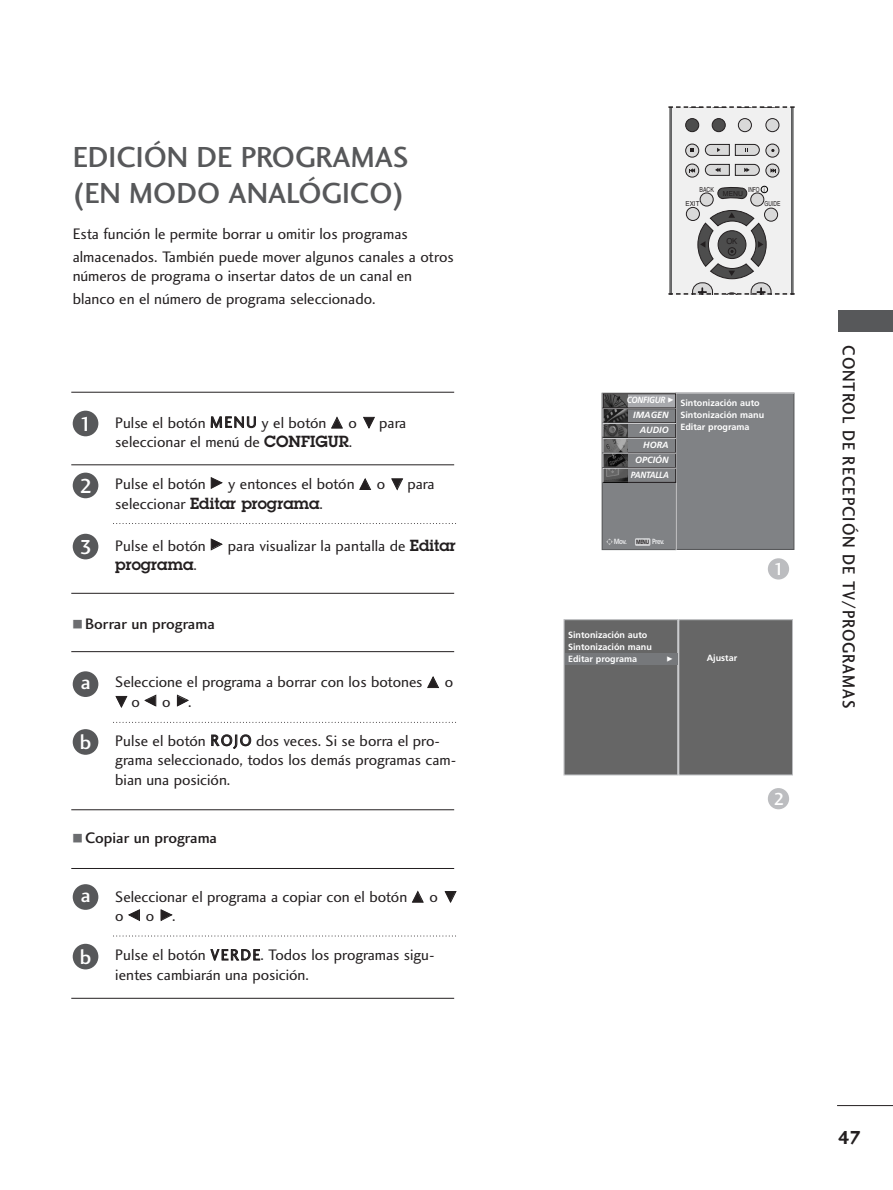
<style>
.page{position:relative;width:893px;height:1190px;background:#fff}
.page>*{position:absolute;margin:0;border:0;box-sizing:border-box;transform-origin:0 0}
.t1{font:30px/36px "Charlotte Sans Medium Plain";color:#57585a}
.t2{font:21px "Charlotte Sans Medium Plain";color:#fff}
.t3{font:19.5px "Charlotte Sans Bold Plain";color:#231f20}
.t4{font:18px "Charlotte Sans Medium Plain";letter-spacing:.06em;color:#231f20;scale:.9 1}
.t5{font:18px "Charlotte Sans Medium Plain";color:#fff}
.t6{font:15.75px/19.5px "Charlotte Sans Book Plain";color:#231f20}
.t7{font:600 15.75px "Lubalin Graph";color:#231f20}
.t8{font:15.75px "Charlotte Sans Medium Plain";color:#231f20}
.t9{font:12px "FZDING33";color:#231f20}
.t10{font:700 9px/12px "Frutiger";color:#fff}
.t11{font:italic 700 9px/14.9px "Frutiger";color:#fff;text-align:right}
.t12{font:italic 700 9px "Frutiger";letter-spacing:-.03em;color:#fff;scale:.9 1}
.t13{font:8.25px "Helvetica";color:#231f20;scale:.94 1}
.t14{font:700 7.5px "Frutiger";letter-spacing:-.085em;color:#e6e7e9;scale:.85 1}
.t15{font:6.9px "Helvetica";color:#231f20;scale:.73 1}
.t16{font:6.9px "Helvetica";color:#231f20;scale:.71 1}
.t17{font:6.9px "Helvetica";color:#231f20;scale:.92 1}
.t18{font:6.9px "Helvetica";color:#231f20;scale:.77 1}
.t19{font:6.9px "Helvetica";color:#231f20}
.t20{font:6px "FZDING33";color:#fff}
.s1{font-family:"FZDING33";font-size:12px}
.s2{font-family:"Lubalin Graph";font-weight:600}
.s3{font-family:"Charlotte Sans Book Plain";font-weight:400}
.s4{font-family:"FZDING33";font-size:9.75px;color:#6c6d70}
.s5{font-family:"Charlotte Sans Book Plain";font-size:15.75px}
.s6{font-family:"FZDING33";font-weight:400;font-style:normal;font-size:6px}
.s7{font-family:"Manual One";font-weight:400;font-style:normal;font-size:7.5px;color:#808285}
.s8{font-size:6px;color:#231f20}
</style>
<div class="page">
<hr style="left:837px;top:1105px;width:55px;height:1px;background:#231f20">
<div style="left:767px;top:558px;width:22px;height:21px;background:#bcbdc0;border-radius:50%"></div>
<div style="left:767px;top:788px;width:22px;height:21px;background:#bcbdc0;border-radius:50%"></div>
<div style="left:563px;top:619px;width:115px;height:156px;background:#666;border:1px solid #bcbdc0"></div>
<div style="left:678px;top:619px;width:114px;height:156px;background:#666;border:1px solid #bcbdc0"></div>
<div style="left:565px;top:653px;width:112px;height:11px;background:#76787b"></div>
<hr style="left:71px;top:392px;width:383px;height:1px;background:#231f20">
<hr style="left:71px;top:464px;width:383px;height:1px;background:#231f20">
<hr style="left:71px;top:593px;width:383px;height:1px;background:#231f20">
<hr style="left:71px;top:651px;width:383px;height:1px;background:#231f20">
<hr style="left:71px;top:809px;width:383px;height:1px;background:#231f20">
<hr style="left:71px;top:868px;width:383px;height:1px;background:#231f20">
<hr style="left:71px;top:998px;width:383px;height:1px;background:#231f20">
<svg style="left:113px;top:523px;width:343px;height:1px"></svg>
<svg style="left:113px;top:722px;width:343px;height:1px"></svg>
<svg style="left:113px;top:935px;width:343px;height:1px"></svg>
<div style="left:73px;top:411px;width:25px;height:25px;background:#57585a;border-radius:50%"></div>
<div style="left:73px;top:472px;width:25px;height:26px;background:#57585a;border-radius:50%"></div>
<div style="left:73px;top:534px;width:25px;height:25px;background:#57585a;border-radius:50%"></div>
<div style="left:73px;top:671px;width:25px;height:26px;background:#57585a;border-radius:50%"></div>
<div style="left:73px;top:729px;width:25px;height:25px;background:#57585a;border-radius:50%"></div>
<div style="left:73px;top:884px;width:25px;height:25px;background:#57585a;border-radius:50%"></div>
<div style="left:73px;top:943px;width:25px;height:26px;background:#57585a;border-radius:50%"></div>
<div style="left:602px;top:394px;width:73px;height:155px;background:#808285"></div>
<div style="left:601px;top:393px;width:75px;height:157px;border:1px solid #57585a"></div>
<div style="left:676px;top:393px;width:117px;height:156px;background:#808285"></div>
<div style="left:675px;top:392px;width:119px;height:158px;border:1px solid #57585a"></div>
<hr style="left:676px;top:392px;width:118px;height:2px;background:#d1d2d4">
<hr style="left:675px;top:393px;width:1px;height:157px;background:#d1d2d4">
<div style="left:603px;top:394px;width:72px;height:15px;background:#a8a9ad"></div>
<img style="left:605px;top:395px;width:22px;height:86px">
<div style="left:603px;top:408px;width:73px;height:15px;border:1px solid #231f20"></div>
<hr style="left:603px;top:408px;width:73px;height:1px;background:#d1d2d4">
<div style="left:603px;top:423px;width:73px;height:15px;border:1px solid #231f20"></div>
<hr style="left:603px;top:423px;width:73px;height:1px;background:#d1d2d4">
<hr style="left:603px;top:438px;width:73px;height:1px;background:#d1d2d4">
<div style="left:603px;top:453px;width:73px;height:15px;border:1px solid #231f20"></div>
<div style="left:603px;top:468px;width:73px;height:15px;border:1px solid #231f20"></div>
<svg style="left:602px;top:393px;width:1px;height:89px"></svg>
<hr style="left:603px;top:468px;width:73px;height:1px;background:#d1d2d4">
<hr style="left:603px;top:453px;width:73px;height:1px;background:#d1d2d4">
<div style="left:635px;top:538px;width:15px;height:8px;background:#d1d2d4"></div>
<svg style="left:606px;top:538px;width:6px;height:7px"></svg>
<div style="left:603px;top:393px;width:73px;height:15px;border:1px solid #231f20"></div>
<svg style="left:668px;top:106px;width:126px;height:189px"></svg>
<div style="left:838px;top:310px;width:54px;height:22px;background:#57585a"></div>
<h1 class="t1" style="left:73px;top:141px;width:337px">EDICIÓN DE PROGRAMAS (EN MODO ANALÓGICO)</h1>
<p class="t6" style="left:73px;top:224px;width:382px;line-height:22.5px">Esta función le permite borrar u omitir los programas almacenados. También puede mover algunos canales a otros</p>
<p class="t6" style="left:73px;top:266px;width:341px;line-height:22.5px">números de programa o insertar datos de un canal en blanco en el número de programa seleccionado.</p>
<h2 class="t2" style="left:80px;top:415px;width:14px">1</h2>
<h2 class="t2" style="left:80px;top:477px;width:14px">2</h2>
<h2 class="t2" style="left:80px;top:538px;width:14px">3</h2>
<p class="t6" style="left:115px;top:414px;width:293px">Pulse el botón MENU y el botón <span class="s1">D</span> o <span class="s1">E</span> para seleccionar el menú de <span class="s2">CONFIGUR</span>.</p>
<p class="t6" style="left:115px;top:475px;width:321px">Pulse el botón <span class="s1">G</span> y entonces el botón <span class="s1">D</span> o <span class="s1">E</span> para</p>
<p class="t7" style="left:115px;top:497px;width:209px"><span class="s3">seleccionar</span> Editar programa<span class="s3">.</span></p>
<p class="t6" style="left:115px;top:537px;width:342px">Pulse el botón <span class="s1">G</span> para visualizar la pantalla de <span class="s2">Editar</span></p>
<p class="t7" style="left:115px;top:559px;width:83px">programa<span class="s3">.</span></p>
<p class="t8" style="left:73px;top:617px;width:144px"><span class="s4">A</span> Borrar un programa</p>
<h2 class="t2" style="left:81px;top:673px;width:11px">a</h2>
<h2 class="t2" style="left:80px;top:733px;width:13px">b</h2>
<p class="t6" style="left:115px;top:673px;width:339px">Seleccione el programa a borrar con los botones <span class="s1">D</span> o</p>
<p class="t9" style="left:115px;top:695px;width:78px">E<span class="s5">o</span> F<span class="s5">o</span>G<span class="s5">.</span></p>
<p class="t6" style="left:115px;top:732px;width:342px">Pulse el botón ROJO dos veces. Si se borra el pro&shy;grama seleccionado, todos los demás programas cam&shy;bian una posición.</p>
<p class="t8" style="left:73px;top:831px;width:146px"><span class="s4">A</span> Copiar un programa</p>
<h2 class="t2" style="left:81px;top:886px;width:11px">a</h2>
<h2 class="t2" style="left:80px;top:948px;width:13px">b</h2>
<p class="t6" style="left:115px;top:888px;width:343px">Seleccionar el programa a copiar con el botón <span class="s1">D</span> o <span class="s1">E </span>o <span class="s1">F</span>o<span class="s1">G</span>.</p>
<p class="t6" style="left:115px;top:946px;width:321px">Pulse el botón VERDE. Todos los programas sigu&shy;ientes cambiarán una posición.</p>
<p class="t18" style="left:699px;top:187px;width:20px">BACK</p>
<p class="t16" style="left:748px;top:187px;width:25px">INFO i</p>
<p class="t19" style="left:722px;top:191px;width:22px">MENU</p>
<p class="t17" style="left:685px;top:201px;width:17px">EXIT</p>
<p class="t15" style="left:764px;top:201px;width:23px">GUIDE</p>
<p class="t13" style="left:726px;top:237px;width:13px">OK</p>
<p class="t12" style="left:627px;top:396px;width:54px">CONFIGUR <span class="s6">G</span></p>
<p class="t10" style="left:680px;top:397px;width:85px">Sintonización auto<br>Sintonización manu<br>Editar programa</p>
<p class="t11" style="left:630px;top:408px;width:44px">IMAGEN<span class="s7">O<br></span>AUDIO<span class="s7">O<br></span>HORA<span class="s7">O<br></span>OPCIÓN<span class="s7">O<br></span>PANTALLA<span class="s7">O</span></p>
<p class="t14" style="left:613px;top:538px;width:61px">Mov. <span class="s8">MENU</span> Prev.</p>
<p class="t10" style="left:568px;top:629px;width:85px">Sintonización auto<br>Sintonización manu<br>Editar programa</p>
<p class="t20" style="left:666px;top:656px;width:7px">G</p>
<p class="t10" style="left:706px;top:653px;width:32px">Ajustar</p>
<p class="t5" style="left:773px;top:562px;width:12px">1</p>
<p class="t5" style="left:773px;top:791px;width:12px">2</p>
<p class="t4" style="left:855px;top:345px;width:405px;rotate:90deg">CONTROL DE RECEPCIÓN DE TV/PROGRAMAS</p>
<p class="t3" style="left:837px;top:1129px;width:25px">47</p>
</div>
